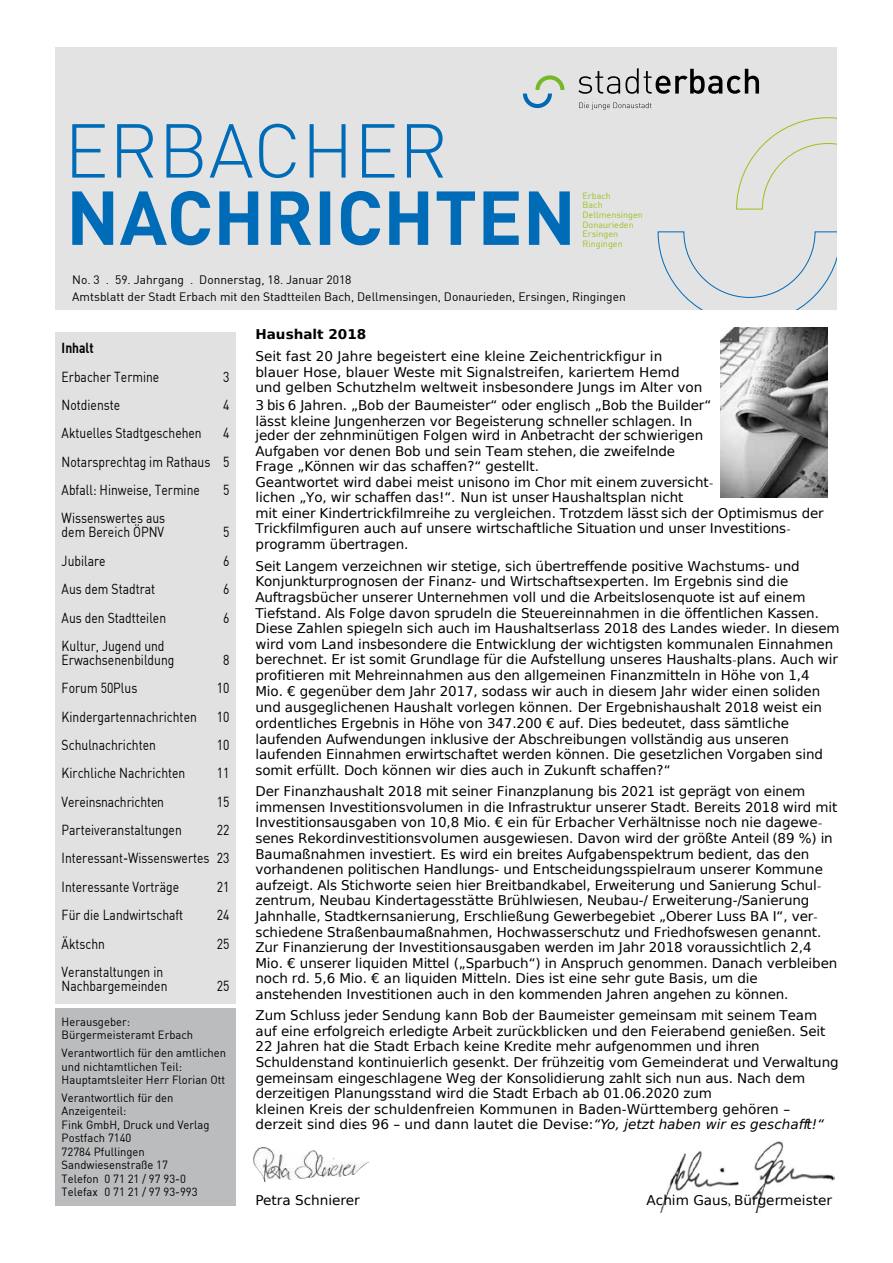
<style>
.page{position:relative;width:893px;height:1263px;background:#fff}
.page>*{position:absolute;margin:0;border:0;box-sizing:border-box;transform-origin:0 0}
.t1{font:14.25px/28.3px "DIN";color:#000;scale:.85 1}
.t2{font:700 14.25px "DIN";color:#000;scale:.85 1}
.t3{font:13.35px/15.6px "DejaVu Sans";letter-spacing:-.01em;color:#000}
.t4{font:700 13.35px "DejaVu Sans";color:#000}
.t5{font:12px/16.6px "DIN";color:#000}
.t6{font:11.7px/13.5px "DIN";color:#000;scale:.96 1}
.t7{font:8.85px/9.6px "DIN";color:#98c21e}
.s1{font-family:"Calibri";font-size:15.9px}
.s2{font-family:"Minion Pro"}
.s3{font-style:italic}
</style>
<div class="page">
<div style="left:55px;top:47px;width:783px;height:263px;background:#e3e3e3"></div>
<svg style="left:523px;top:75px;width:41px;height:33px"></svg>
<svg style="left:579px;top:103px;width:72px;height:7px"></svg>
<svg style="left:578px;top:68px;width:181px;height:26px"></svg>
<svg style="left:72px;top:191px;width:498px;height:54px"></svg>
<svg style="left:72px;top:124px;width:371px;height:54px"></svg>
<svg style="left:657px;top:231px;width:181px;height:79px"></svg>
<svg style="left:736px;top:117px;width:102px;height:93px"></svg>
<div style="left:55px;top:1008px;width:181px;height:197px;background:#bbbcbd"></div>
<div style="left:55px;top:332px;width:181px;height:671px;background:#e1e1e1"></div>
<img style="left:720px;top:327px;width:107px;height:170px">
<img style="left:660px;top:1141px;width:174px;height:72px">
<img style="left:253px;top:1147px;width:117px;height:35px">
<p class="t7" style="left:583px;top:191px;width:62px">Erbach<br>Bach<br>Dellmensingen<br>Donaurieden<br>Ersingen<br>Ringingen</p>
<p class="t5" style="left:72px;top:271px;width:555px">No. 3 . 59. Jahrgang . Donnerstag, 18. Januar 2018<br>Amtsblatt der Stadt Erbach mit den Stadtteilen Bach, Dellmensingen, Donaurieden, Ersingen, Ringingen</p>
<p class="t4" style="left:255px;top:329px;width:112px">Haushalt 2018</p>
<p class="t3" style="left:255px;top:349px;width:448px">Seit fast 20 Jahre begeistert eine kleine Zeichentrickfigur in blauer Hose, blauer Weste mit Signalstreifen, kariertem Hemd und gelben Schutzhelm weltweit insbesondere Jungs im Alter von</p>
<p class="t3" style="left:255px;top:397px;width:457px">3 <span class="s1">bis</span> 6 Jahren. „Bob der Baumeister“ oder englisch „Bob the Builder“ lässt kleine Jungenherzen vor Begeisterung schneller schlagen. In</p>
<p class="t3" style="left:255px;top:428px;width:570px">jeder der zehnminütigen Folgen wird in Anbetracht der schwierigen<br>Aufgaben vor denen Bob und sein Team stehen, die zweifelnde<br>Frage „Können wir das schaffen?“ gestellt.<br>Geantwortet wird dabei meist unisono im Chor mit einem zuversicht<span class="s2">-<br></span>lichen „Yo, wir schaffen das!“. Nun ist unser Haushaltsplan nicht<br>mit einer Kindertrickfilmreihe zu vergleichen. Trotzdem lässt sich der Optimismus der Trickfilmfiguren auch auf unsere wirtschaftliche Situation und unser Investitions&shy;programm übertragen.</p>
<p class="t3" style="left:255px;top:558px;width:586px">Seit <span class="s1">L</span>angem verzeichnen wir stetige, sich übertreffende positive Wachstums- und Konjunkturprognose<span class="s1">n</span> der Finanz- und Wirtschaftsexperten. Im Ergebnis sind die Auftragsbücher unserer Unternehmen voll und die Arbeitslosenquote ist auf einem Tiefstand. Als Folge davon sprudeln die Steuereinnahmen in die öffentlichen Kassen.<br>Diese Zahlen spiegeln sich auch im Haushaltserlass 2018 des Landes wieder. In diesem wird vom Land insbesondere die Entwicklung der wichtigsten kommunalen Einnahmen berechnet. Er ist somit Grundlage für die Aufstellung unseres Haushalts<span class="s2">-</span>plans. Auch wir profitieren mit Mehreinnahmen aus den allgemeinen Finanzmitteln in Höhe von 1,4<br>Mio. € gegenüber dem Jahr 2017, sodass wir auch in diesem Jahr wider einen soliden und ausgeglichenen Haushalt vorlegen können. Der Ergebnishaushalt 2018 weist ein ordentliches Ergebnis in Höhe von 347.200 € auf. Dies bedeutet, dass sämtliche laufenden Aufwendungen inklusive der Abschreibungen vollständig aus unseren laufenden Einnahmen erwirtschaftet werden können. Die gesetzlichen Vorgaben sind somit erfüllt. Doch können wir dies auch in Zukunft schaffen?“</p>
<p class="t3" style="left:255px;top:784px;width:583px">Der Finanzhaushalt 2018 mit seiner Finanzplanung bis 2021 ist geprägt von einem immensen Investitionsvolumen in die Infrastruktur unserer Stadt. Bereits 2018 wird mit Investitionsausgaben von 10,8 Mio. € ein für Erbacher Verhältnisse noch <span class="s1">n</span>ie dagewe&shy;senes Rekordinvestitionsvolumen ausgewiesen. Davon wird der größte Anteil (89 %) in Baumaßnahmen investiert. Es wird ein breites Aufgabenspektrum bedient, das den vorhandenen politischen Handlungs- und Entscheidungsspielraum unserer Kommune aufzeigt. Als Stichworte seien hier Breitbandkabel, Erweiterung und Sanierung Schul&shy;zentrum, Neubau Kindertagesstätte Brühlwiesen, Neubau-/ Erweiterung-/Sanierung Jahnhalle, Stadtkernsanierung, Erschließung Gewerbegebiet „Oberer Luss BA I“, ver&shy;schiedene Straßenbaumaßnahmen, Hochwasserschutz und Friedhofswesen genannt.<br>Zur Finanzierung der Investitionsausgaben werden im Jahr 2018 voraussichtlich 2,4<br>Mio. € unserer liquiden Mittel („Sparbuch“) in Anspruch genommen. Danach verbleiben noch rd. 5,6 Mio. € an liquiden Mitteln. Dies ist eine sehr gute Basis, um die anstehenden Investitionen auch in den kommenden Jahren angehen zu können.</p>
<p class="t3" style="left:255px;top:1008px;width:585px">Zum Schluss jeder Sendung kann Bob der Baumeister gemeinsam mit seinem Team auf eine erfolgreich erledigte Arbeit zurückblicken und den Feierabend genießen. Seit 22 Jahren hat die Stadt Erbach keine Kredite mehr aufgenommen und ihren Schuldenstand kontinuierlich gesenkt. Der frühzeitig vom Gemeinderat und Verwaltung gemeinsam eingeschlagene Weg der Konsolidierung zahlt sich nun aus. Nach dem derzeitige<span class="s1">n</span> Planungsstand wird die Stadt Erbach ab 01.06.2020 zum<br>kleinen Kreis der schuldenfreien Kommunen in Baden-Württemberg gehören – derzeit sind dies 96 – und dann lautet die Devise:<span class="s3">“Yo, jetzt haben wir es geschafft!“</span></p>
<p class="t2" style="left:62px;top:339px;width:39px">Inhalt</p>
<p class="t1" style="left:62px;top:362px;width:116px">Erbacher Termine</p>
<p class="t1" style="left:223px;top:362px;width:9px">3</p>
<p class="t1" style="left:62px;top:390px;width:70px">Notdienste</p>
<p class="t1" style="left:223px;top:390px;width:9px">4</p>
<p class="t1" style="left:62px;top:419px;width:166px">Aktuelles Stadtgeschehen</p>
<p class="t1" style="left:62px;top:419px;width:199px;text-align:justify;text-indent:162px">4<br>Notarsprechtag im Rathaus 5<br>Abfall: Hinweise, Termine</p>
<p class="t1" style="left:223px;top:475px;width:9px">5</p>
<p class="t1" style="left:62px;top:511px;width:123px;line-height:14.2px">Wissenswertes aus dem Bereich ÖPNV</p>
<p class="t1" style="left:223px;top:518px;width:9px">5</p>
<p class="t1" style="left:62px;top:546px;width:53px">Jubilare</p>
<p class="t1" style="left:223px;top:546px;width:9px">6</p>
<p class="t1" style="left:62px;top:575px;width:112px">Aus dem Stadtrat</p>
<p class="t1" style="left:223px;top:575px;width:9px">6</p>
<p class="t1" style="left:62px;top:603px;width:124px">Aus den Stadtteilen</p>
<p class="t1" style="left:223px;top:603px;width:9px">6</p>
<p class="t1" style="left:62px;top:638px;width:134px;line-height:14.2px">Kultur, Jugend und<br>Erwachsenenbildung</p>
<p class="t1" style="left:223px;top:645px;width:9px">8</p>
<p class="t1" style="left:62px;top:674px;width:91px">Forum 50Plus</p>
<p class="t1" style="left:217px;top:674px;width:16px">10</p>
<p class="t1" style="left:62px;top:702px;width:161px">Kindergartennachrichten</p>
<p class="t1" style="left:217px;top:702px;width:16px">10</p>
<p class="t1" style="left:62px;top:730px;width:112px">Schulnachrichten</p>
<p class="t1" style="left:217px;top:730px;width:16px">10</p>
<p class="t1" style="left:62px;top:759px;width:147px">Kirchliche Nachrichten</p>
<p class="t1" style="left:217px;top:759px;width:16px">11</p>
<p class="t1" style="left:62px;top:787px;width:122px">Vereinsnachrichten</p>
<p class="t1" style="left:217px;top:787px;width:16px">15</p>
<p class="t1" style="left:62px;top:815px;width:143px">Parteiveranstaltungen</p>
<p class="t1" style="left:62px;top:815px;width:199px;text-align:justify;text-indent:155px">22<br>Interessant-Wissenswertes 23<br>Interessante Vorträge</p>
<p class="t1" style="left:217px;top:872px;width:16px">21</p>
<p class="t1" style="left:62px;top:900px;width:145px">Für die Landwirtschaft</p>
<p class="t1" style="left:217px;top:900px;width:16px">24</p>
<p class="t1" style="left:62px;top:929px;width:53px">Äktschn</p>
<p class="t1" style="left:217px;top:929px;width:16px">25</p>
<p class="t1" style="left:62px;top:964px;width:126px;line-height:14.2px">Veranstaltungen in<br>Nachbargemeinden</p>
<p class="t1" style="left:217px;top:971px;width:16px">25</p>
<p class="t6" style="left:62px;top:1015px;width:139px">Herausgeber:<br>Bürgermeisteramt Erbach</p>
<p class="t6" style="left:62px;top:1046px;width:173px">Verantwortlich für den amtlichen und nichtamtlichen Teil:<br>Hauptamtsleiter Herr Florian Ott</p>
<p class="t6" style="left:62px;top:1091px;width:156px">Verantwortlich für den<br>Anzeigenteil:<br>Fink GmbH, Druck und Verlag<br>Postfach 7140<br>72784 Pfullingen<br>Sandwiesenstraße 17<br>Telefon 0 71 21 / 97 93-0<br>Telefax 0 71 21 / 97 93-993</p>
<p class="t3" style="left:255px;top:1192px;width:106px">Petra Schnierer</p>
<p class="t3" style="left:646px;top:1192px;width:187px">Achim Gaus<span class="s2">,</span> Bürgermeister</p>
</div>
